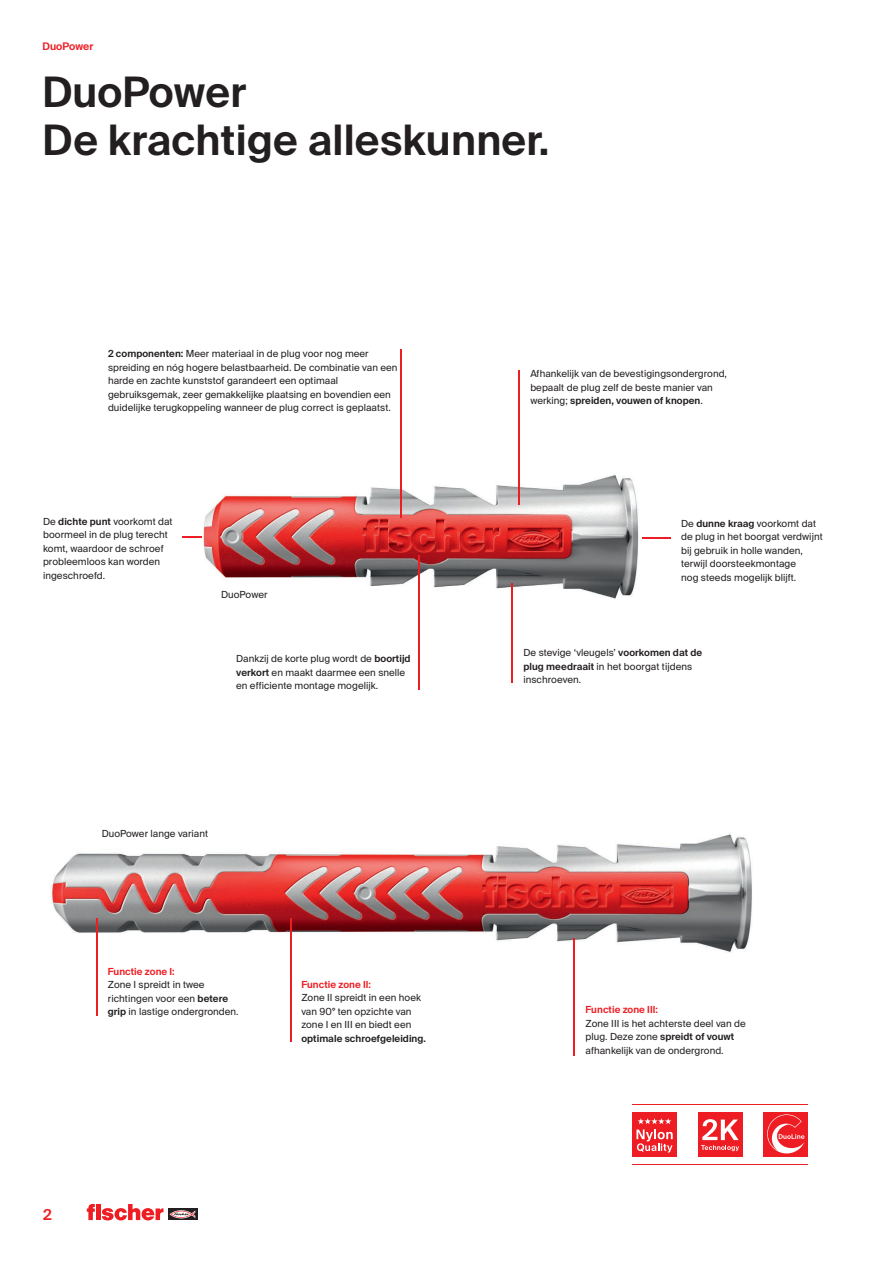
<style>
.page{position:relative;width:893px;height:1263px;background:#fff}
.page>*{position:absolute;margin:0;border:0;box-sizing:border-box;transform-origin:0 0}
.t1{font:600 42px/48.3px "fischerstrong";letter-spacing:.005em;color:#231f20}
.t2{font:600 15px "fischerstrong";color:#ee1f26}
.t3{font:600 10.5px "fischerstrong";letter-spacing:.005em;color:#ee1f26}
.t4{font:9.75px/13.5px "fischerstrong";letter-spacing:.005em;color:#231f20}
.t5{font:600 9.75px "fischerstrong";letter-spacing:.005em;color:#ee1d23}
.t6{font:600 9.75px "fischerstrong";letter-spacing:.005em;color:#231f20}
.s1{font-weight:600}
</style>
<div class="page">
<svg style="left:168px;top:1208px;width:29px;height:12px"></svg>
<svg style="left:169px;top:1210px;width:26px;height:8px"></svg>
<svg style="left:87px;top:1204px;width:76px;height:16px"></svg>
<img style="left:51px;top:833px;width:701px;height:131px">
<img style="left:199px;top:471px;width:444px;height:151px">
<hr style="left:401px;top:349px;width:1px;height:169px;background:#ee1d23">
<svg style="left:182px;top:536px;width:20px;height:1px"></svg>
<hr style="left:519px;top:370px;width:1px;height:135px;background:#ee1d23">
<hr style="left:96px;top:918px;width:2px;height:98px;background:#ee1d23">
<hr style="left:290px;top:918px;width:1px;height:124px;background:#ee1d23">
<svg style="left:642px;top:537px;width:28px;height:1px"></svg>
<hr style="left:419px;top:555px;width:1px;height:134px;background:#ee1d23">
<hr style="left:512px;top:583px;width:1px;height:100px;background:#ee1d23">
<hr style="left:573px;top:938px;width:1px;height:117px;background:#ee1d23">
<div style="left:698px;top:1112px;width:44px;height:44px;background:#ee1d23"></div>
<svg style="left:701px;top:1119px;width:38px;height:32px"></svg>
<div style="left:632px;top:1112px;width:45px;height:44px;background:#ee1d23"></div>
<svg style="left:636px;top:1118px;width:37px;height:34px"></svg>
<div style="left:764px;top:1112px;width:44px;height:44px;background:#ee1d23"></div>
<svg style="left:767px;top:1114px;width:37px;height:39px"></svg>
<hr style="left:632px;top:1104px;width:176px;height:1px;background:#ee1d23">
<hr style="left:632px;top:1164px;width:176px;height:1px;background:#ee1d23">
<p class="t3" style="left:43px;top:41px;width:52px">DuoPower</p>
<h1 class="t1" style="left:43px;top:68px;width:508px">DuoPower<br>De krachtige alleskunner.</h1>
<p class="t4" style="left:108px;top:347px;width:291px"><span class="s1">2 componenten:</span> Meer materiaal in de plug voor nog meer spreiding en nóg hogere belastbaarheid. De combinatie van een harde en zachte kunststof garandeert een optimaal gebruiksgemak, zeer gemakkelijke plaatsing en bovendien een duidelijke terugkoppeling wanneer de plug correct is geplaatst.</p>
<p class="t4" style="left:43px;top:515px;width:131px">De <span class="s1">dichte punt</span> voorkomt dat boormeel in de plug terecht komt, waardoor de schroef probleemloos kan worden ingeschroefd.</p>
<p class="t4" style="left:221px;top:588px;width:48px">DuoPower</p>
<p class="t4" style="left:530px;top:367px;width:198px">Afhankelijk van de bevestigingsondergrond, bepaalt de plug zelf de beste manier van werking; <span class="s1">spreiden, vouwen of knopen</span>.</p>
<p class="t4" style="left:681px;top:516px;width:143px">De <span class="s1">dunne kraag</span> voorkomt dat de plug in het boorgat verdwijnt bij gebruik in holle wanden, terwijl doorsteekmontage<br>nog steeds mogelijk blijft.</p>
<p class="t4" style="left:236px;top:652px;width:176px">Dankzij de korte plug wordt de <span class="s1">boortijd verkort</span> en maakt daarmee een snelle en efficiente montage mogelijk.</p>
<p class="t4" style="left:523px;top:646px;width:180px">De stevige ‘vleugels’ <span class="s1">voorkomen dat de plug meedraait</span> in het boorgat tijdens inschroeven.</p>
<p class="t4" style="left:102px;top:827px;width:108px">DuoPower lange variant</p>
<p class="t5" style="left:108px;top:965px;width:68px">Functie zone I:</p>
<p class="t4" style="left:108px;top:978px;width:132px">Zone I spreidt in twee richtingen voor een <span class="s1">betere grip</span> in lastige ondergronden.</p>
<p class="t5" style="left:301px;top:979px;width:71px">Functie zone II:</p>
<p class="t4" style="left:301px;top:991px;width:121px">Zone II spreidt in een hoek van 90° ten opzichte van zone I en III en biedt een</p>
<p class="t6" style="left:301px;top:1033px;width:126px">optimale schroefgeleiding.</p>
<h2 class="t2" style="left:43px;top:1206px;width:10px">2</h2>
<p class="t5" style="left:586px;top:1004px;width:74px">Functie zone III:</p>
<p class="t4" style="left:586px;top:1017px;width:162px">Zone III is het achterste deel van de plug. Deze zone <span class="s1">spreidt of vouwt </span>afhankelijk van de ondergrond.</p>
</div>
